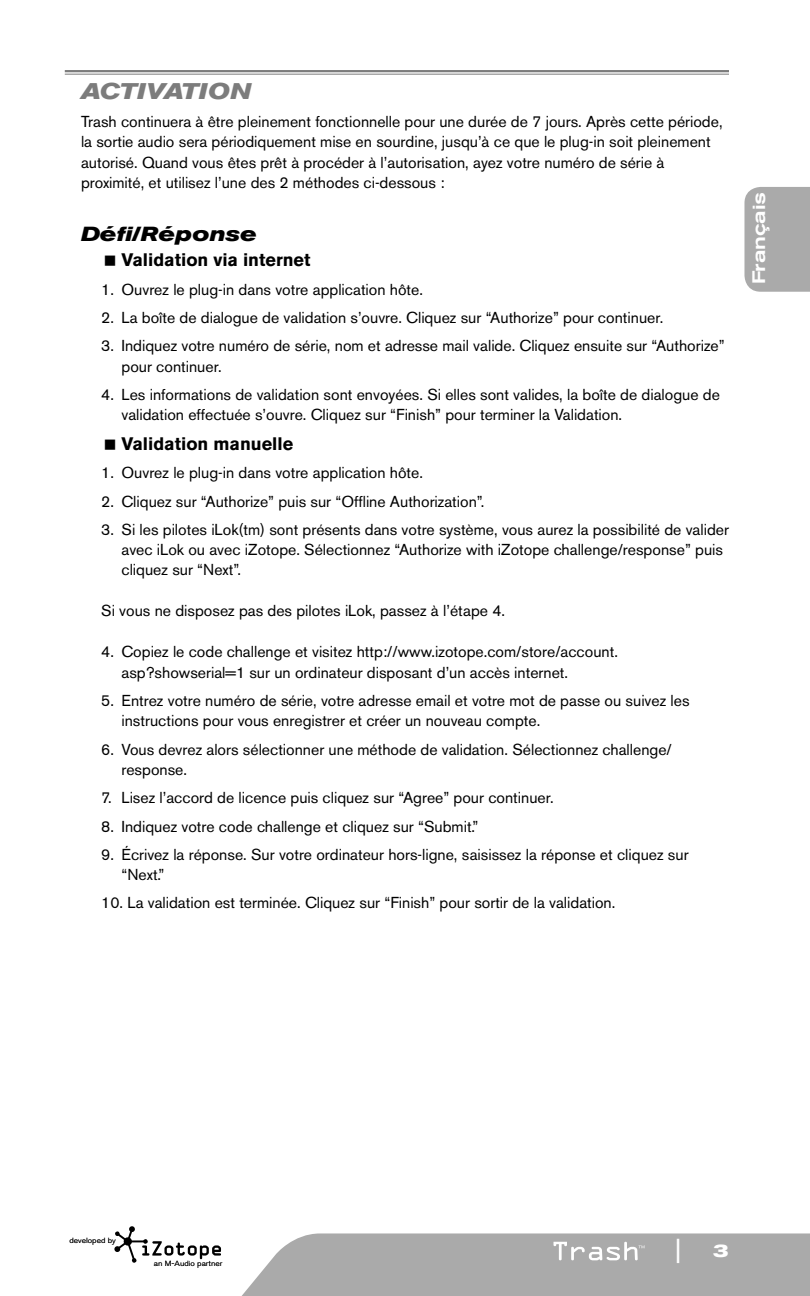
<style>
.page{position:relative;width:810px;height:1296px;background:#fff}
.page>*{position:absolute;margin:0;border:0;box-sizing:border-box;transform-origin:0 0}
.t1{font:italic 700 expanded 24.3px "Akzidenz Grotesk BE";color:#fff;scale:.74 1}
.t2{font:italic 700 expanded 22.5px "Akzidenz Grotesk BE";color:#7c7c7c}
.t3{font:italic 700 expanded 20.25px "Akzidenz Grotesk BE";color:#000}
.t4{font:700 18px "Akzidenz Grotesk BE";color:#000}
.t5{font:500 expanded 18px "Akzidenz Grotesk BE";color:#fff}
.t6{font:700 expanded 18px "Akzidenz Grotesk BE";color:#fff}
.t7{font:15.75px/20.2px "Akzidenz Grotesk BE";color:#000}
.t8{font:300 7.42px "Akzidenz Grotesk BE";color:#000;scale:1.13 1}
</style>
<div class="page">
<div style="left:744px;top:187px;width:66px;height:105px;background:#aaa"></div>
<svg style="left:115px;top:1226px;width:695px;height:70px"></svg>
<hr style="left:65px;top:70px;width:664px;height:2px;background:#7c7c7c">
<hr style="left:65px;top:74px;width:664px;height:1px;background:#7c7c7c">
<h2 class="t2" style="left:81px;top:77px;width:172px">ACTIVATION</h2>
<p class="t7" style="left:81px;top:112px;width:643px">Trash continuera à être pleinement fonctionnelle pour une durée de 7 jours. Après cette période, la sortie audio sera périodiquement mise en sourdine, jusqu’à ce que le plug-in soit pleinement autorisé. Quand vous êtes prêt à procéder à l’autorisation, ayez votre numéro de série à proximité, et utilisez l’une des 2 méthodes ci-dessous :</p>
<p class="t3" style="left:81px;top:222px;width:177px">Défi/Réponse</p>
<p class="t4" style="left:122px;top:250px;width:190px">Validation via internet</p>
<p class="t7" style="left:101px;top:279px;width:323px">1. Ouvrez le plug-in dans votre application hôte.</p>
<p class="t7" style="left:101px;top:307px;width:564px">2. La boîte de dialogue de validation s’ouvre. Cliquez sur “Authorize” pour continuer.</p>
<p class="t7" style="left:121px;top:336px;width:605px;text-indent:-20px">3. Indiquez votre numéro de série, nom et adresse mail valide. Cliquez ensuite sur “Authorize” pour continuer.</p>
<p class="t7" style="left:121px;top:384px;width:600px;text-indent:-20px">4. Les informations de validation sont envoyées. Si elles sont valides, la boîte de dialogue de validation effectuée s’ouvre. Cliquez sur “Finish” pour terminer la Validation.</p>
<p class="t4" style="left:122px;top:433px;width:173px">Validation manuelle</p>
<p class="t7" style="left:101px;top:463px;width:323px">1. Ouvrez le plug-in dans votre application hôte.</p>
<p class="t7" style="left:101px;top:491px;width:385px">2. Cliquez sur “Authorize” puis sur “Offline Authorization”.</p>
<p class="t7" style="left:121px;top:519px;width:609px;text-indent:-20px">3. Si les pilotes iLok(tm) sont présents dans votre système, vous aurez la possibilité de valider avec iLok ou avec iZotope. Sélectionnez “Authorize with iZotope challenge/response” puis cliquez sur “Next”.</p>
<p class="t7" style="left:101px;top:601px;width:405px">Si vous ne disposez pas des pilotes iLok, passez à l’étape 4.</p>
<p class="t7" style="left:121px;top:642px;width:498px;text-indent:-20px">4. Copiez le code challenge et visitez http://www.izotope.com/store/account. asp?showserial=1 sur un ordinateur disposant d’un accès internet.</p>
<p class="t7" style="left:122px;top:690px;width:570px;text-indent:-20px">5. Entrez votre numéro de série, votre adresse email et votre mot de passe ou suivez les instructions pour vous enregistrer et créer un nouveau compte.</p>
<p class="t7" style="left:122px;top:739px;width:552px;text-indent:-20px">6. Vous devrez alors sélectionner une méthode de validation. Sélectionnez challenge/ response.</p>
<p class="t7" style="left:101px;top:788px;width:454px">7. Lisez l’accord de licence puis cliquez sur “Agree” pour continuer.</p>
<p class="t7" style="left:101px;top:816px;width:379px">8. Indiquez votre code challenge et cliquez sur “Submit.”</p>
<p class="t7" style="left:122px;top:844px;width:569px;text-indent:-20px">9. Écrivez la réponse. Sur votre ordinateur hors-ligne, saisissez la réponse et cliquez sur “Next.”</p>
<p class="t7" style="left:101px;top:893px;width:516px">10. La validation est terminée. Cliquez sur “Finish” pour sortir de la validation.</p>
<p class="t5" style="left:748px;top:284px;width:94px;rotate:-90deg">Français</p>
<p class="t8" style="left:69px;top:1236px;width:43px">developed by</p>
<p class="t8" style="left:154px;top:1259px;width:62px">an M-Audio partner</p>
<h1 class="t1" style="left:676px;top:1234px;width:7px">|</h1>
<p class="t6" style="left:714px;top:1241px;width:17px">3</p>
</div>
